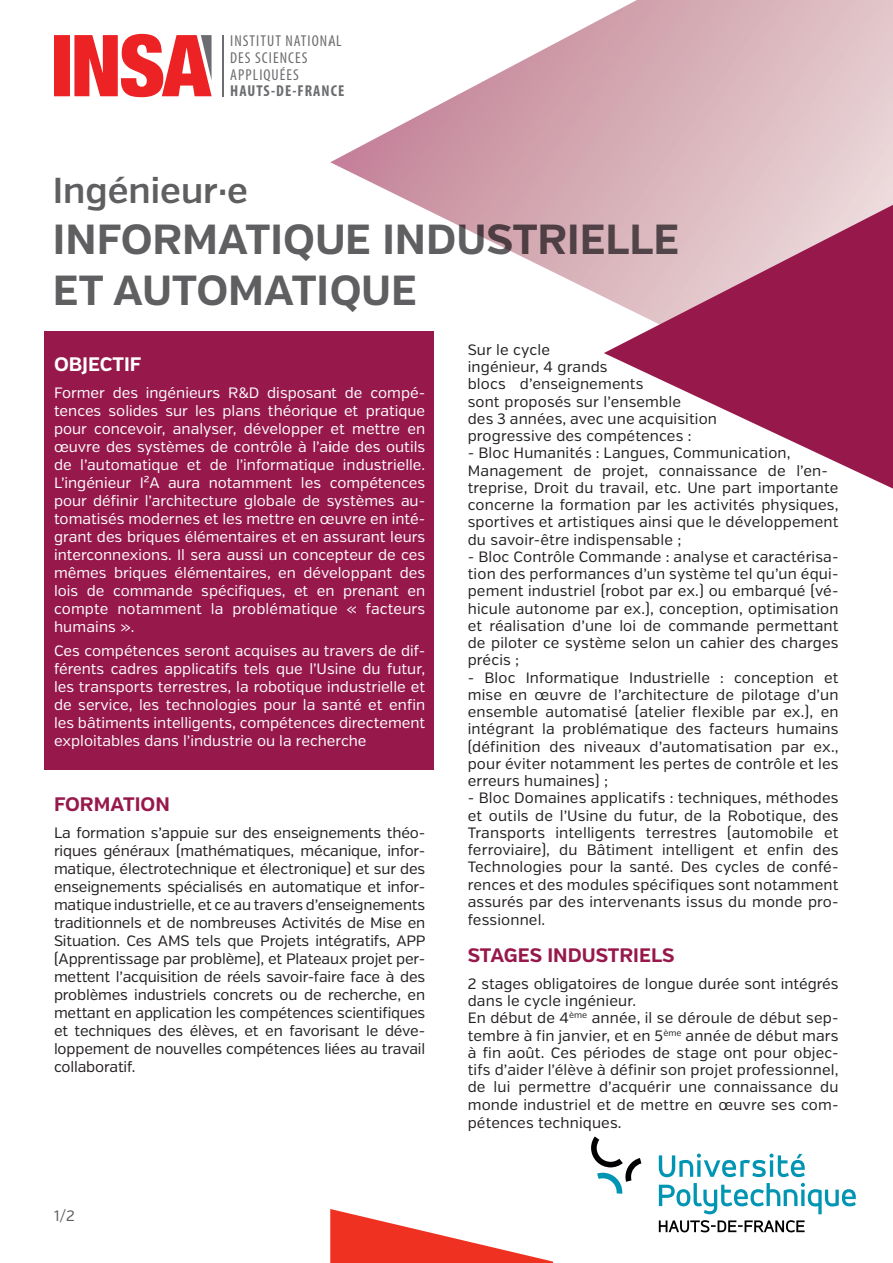
<style>
.page{position:relative;width:893px;height:1263px;background:#fff}
.page>*{position:absolute;margin:0;border:0;box-sizing:border-box;transform-origin:0 0}
.t1{font:700 42px "Verb";color:#5f5f62}
.t2{font:600 36px "Verb";color:#5f5f62}
.t3{font:700 19.5px "Verb";color:#97194c}
.t4{font:700 19.5px "Verb";color:#fff}
.t5{font:condensed 15.9px/16.8px "Myriad Pro";letter-spacing:.065em;color:#6c6d70}
.t6{font:15px/17.2px "Verb";letter-spacing:.01em;color:#231f20;text-align:justify}
.t7{font:15px/18px "Verb";color:#fff;text-align:justify}
.t8{font:15px "Verb";color:#5f5f62}
.s1{font-weight:700}
</style>
<div class="page">
<div style="left:44px;top:332px;width:389px;height:438px;background:#97194c"></div>
<svg style="left:54px;top:34px;width:158px;height:63px"></svg>
<hr style="left:223px;top:35px;width:1px;height:61px;background:#6c6d70">
<svg style="left:591px;top:1136px;width:50px;height:58px"></svg>
<svg style="left:659px;top:1183px;width:197px;height:31px"></svg>
<svg style="left:659px;top:1153px;width:146px;height:24px"></svg>
<svg style="left:659px;top:1220px;width:146px;height:12px"></svg>
<svg style="left:330px;top:0;width:563px;height:456px"></svg>
<svg style="left:604px;top:205px;width:289px;height:284px"></svg>
<svg style="left:330px;top:1209px;width:223px;height:54px"></svg>
<p class="t5" style="left:230px;top:32px;width:116px">INSTITUT NATIONAL<br>DES SCIENCES<br>APPLIQUÉES<br><span class="s1">HAUTS-DE-FRANCE</span></p>
<p class="t2" style="left:53px;top:168px;width:197px">Ingénieur.e</p>
<p class="t1" style="left:53px;top:214px;width:628px">INFORMATIQUE INDUSTRIELLE</p>
<p class="t1" style="left:53px;top:265px;width:365px">ET AUTOMATIQUE</p>
<p class="t4" style="left:54px;top:352px;width:89px">OBJECTIF</p>
<p class="t7" style="left:54px;top:384px;width:373px">Former des ingénieurs R&amp;D disposant de compé&shy;tences solides sur les plans théorique et pratique pour concevoir, analyser, développer et mettre en œuvre des systèmes de contrôle à l’aide des outils de l’automatique et de l’informatique industrielle.<br>L’ingénieur I²A aura notamment les compétences pour définir l’architecture globale de systèmes au&shy;tomatisés modernes et les mettre en œuvre en inté&shy;grant des briques élémentaires et en assurant leurs interconnexions. Il sera aussi un concepteur de ces mêmes briques élémentaires, en développant des lois de commande spécifiques, et en prenant en compte notamment la problématique « facteurs humains ».</p>
<p class="t7" style="left:54px;top:642px;width:373px">Ces compétences seront acquises au travers de dif&shy;férents cadres applicatifs tels que l’Usine du futur, les transports terrestres, la robotique industrielle et de service, les technologies pour la santé et enfin les bâtiments intelligents, compétences directement exploitables dans l’industrie ou la recherche</p>
<p class="t3" style="left:54px;top:792px;width:117px">FORMATION</p>
<p class="t6" style="left:54px;top:823px;width:373px;line-height:18px">La formation s’appuie sur des enseignements théo&shy;riques généraux (mathématiques, mécanique, infor&shy;matique, électrotechnique et électronique) et sur des enseignements spécialisés en automatique et infor&shy;matique industrielle, et ce au travers d’enseignements traditionnels et de nombreuses Activités de Mise en Situation. Ces AMS tels que Projets intégratifs, APP (Apprentissage par problème), et Plateaux projet per&shy;mettent l’acquisition de réels savoir-faire face à des problèmes industriels concrets ou de recherche, en mettant en application les compétences scientifiques et techniques des élèves, et en favorisant le déve&shy;loppement de nouvelles compétences liées au travail collaboratif.</p>
<p class="t8" style="left:54px;top:1207px;width:22px">1/2</p>
<p class="t6" style="left:468px;top:341px;width:84px">Sur le cycle</p>
<p class="t6" style="left:468px;top:358px;width:251px;text-align:left">ingénieur, 4 grands<br>blocs d’enseignements<br>sont proposés sur l’ensemble<br>des 3 années, avec une acquisition progressive des compétences :</p>
<p class="t6" style="left:468px;top:445px;width:372px;text-align:left">- Bloc Humanités : Langues, Communication, Management de projet, connaissance de l’en&shy;treprise, Droit du travail, etc. Une part importante concerne la formation par les activités physiques, sportives et artistiques ainsi que le développement du savoir-être indispensable ;</p>
<p class="t6" style="left:468px;top:548px;width:372px">- Bloc Contrôle Commande : analyse et caractérisa&shy;tion des performances d’un système tel qu’un équi&shy;pement industriel (robot par ex.) ou embarqué (vé&shy;hicule autonome par ex.), conception, optimisation et réalisation d’une loi de commande permettant de piloter ce système selon un cahier des charges précis ;</p>
<p class="t6" style="left:468px;top:669px;width:372px">- Bloc Informatique Industrielle : conception et mise en œuvre de l’architecture de pilotage d’un ensemble automatisé (atelier flexible par ex.), en intégrant la problématique des facteurs humains (définition des niveaux d’automatisation par ex., pour éviter notamment les pertes de contrôle et les erreurs humaines) ;</p>
<p class="t6" style="left:468px;top:790px;width:372px">- Bloc Domaines applicatifs : techniques, méthodes et outils de l’Usine du futur, de la Robotique, des Transports intelligents terrestres (automobile et ferroviaire), du Bâtiment intelligent et enfin des Technologies pour la santé. Des cycles de confé&shy;rences et des modules spécifiques sont notamment assurés par des intervenants issus du monde pro&shy;fessionnel.</p>
<p class="t3" style="left:468px;top:943px;width:208px">STAGES INDUSTRIELS</p>
<p class="t6" style="left:468px;top:975px;width:372px">2 stages obligatoires de longue durée sont intégrés dans le cycle ingénieur.</p>
<p class="t6" style="left:468px;top:1009px;width:372px">En début de 4<sup>ème</sup> année, il se déroule de début sep&shy;tembre à fin janvier, et en 5<sup>ème</sup> année de début mars à fin août. Ces périodes de stage ont pour objec&shy;tifs d’aider l’élève à définir son projet professionnel, de lui permettre d’acquérir une connaissance du monde industriel et de mettre en œuvre ses com&shy;pétences techniques.</p>
</div>
